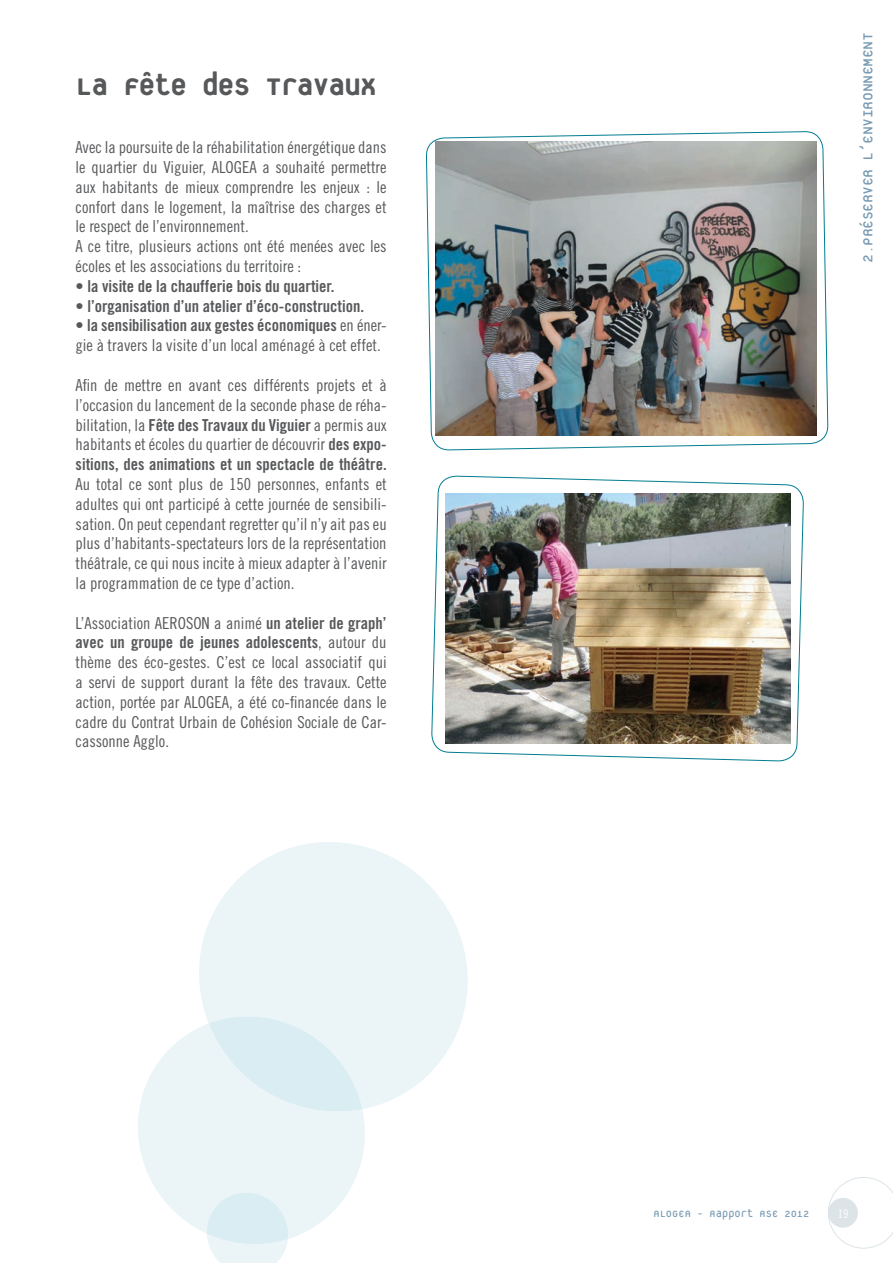
<style>
.page{position:relative;width:893px;height:1263px;background:#fff}
.page>*{position:absolute;margin:0;border:0;box-sizing:border-box;transform-origin:0 0}
.t1{font:800 35.7px "Platelet";letter-spacing:-.02em;color:#57585a}
.t2{font:19.5px "Platelet";letter-spacing:-.025em;color:#799bb3}
.t3{font:16.5px/19.8px "Trade Gothic Cond Eighteen";color:#57585a;text-align:justify}
.t4{font:16.5px "Trade Gothic Bold Cond Twenty";color:#57585a}
.t5{font:13.5px "Platelet";color:#799bb3}
.t6{font:12px "Trade Gothic Cond Eighteen";color:#fff}
.s1{font-family:"Trade Gothic Cond Eighteen"}
.s2{font-family:"Trade Gothic Bold Cond Twenty"}
</style>
<div class="page">
<svg style="left:828px;top:1177px;width:65px;height:71px"></svg>
<div style="left:828px;top:1198px;width:30px;height:30px;background:#dde4e8;border-radius:50%"></div>
<svg style="left:138px;top:1034px;width:227px;height:205px;fill:#ebf5f8"></svg>
<svg style="left:206px;top:1192px;width:83px;height:71px;background:#e2f1f5"></svg>
<svg style="left:189px;top:842px;width:279px;height:267px;fill:#ebf5f8"></svg>
<svg style="left:209px;top:1016px;width:153px;height:95px;background:#e0f0f4"></svg>
<img style="left:426px;top:131px;width:402px;height:315px">
<img style="left:431px;top:446px;width:373px;height:316px">
<h1 class="t1" style="left:76px;top:70px;width:303px">La Fête des Travaux</h1>
<p class="t3" style="left:76px;top:137px;width:313px;text-align:left">Avec la poursuite de la réhabilitation énergétique dans le quartier du Viguier, ALOGEA a souhaité permettre aux habitants de mieux comprendre les enjeux : le confort dans le logement, la maîtrise des charges et le respect de l’environnement.<br>A ce titre, plusieurs actions ont été menées avec les écoles et les associations du territoire :</p>
<p class="t4" style="left:76px;top:276px;width:260px">• la visite de la chaufferie bois du quartier.</p>
<p class="t4" style="left:76px;top:296px;width:290px">• l’organisation d’un atelier d’éco-construction.</p>
<p class="t4" style="left:76px;top:316px;width:313px">• la sensibilisation aux gestes économiques <span class="s1">en éner-</span></p>
<p class="t3" style="left:76px;top:335px;width:307px">gie à travers la visite d’un local aménagé à cet effet.</p>
<p class="t3" style="left:76px;top:375px;width:313px">Afin de mettre en avant ces différents projets et à l’occasion du lancement de la seconde phase de réha&shy;bilitation, la <span class="s2">Fête des Travaux du Viguier</span> a permis aux habitants et écoles du quartier de découvrir <span class="s2">des expo-</span></p>
<p class="t4" style="left:76px;top:454px;width:313px">sitions, des animations et un spectacle de théâtre.</p>
<p class="t3" style="left:76px;top:474px;width:313px">Au total ce sont plus de 150 personnes, enfants et adultes qui ont participé à cette journée de sensibili&shy;sation. On peut cependant regretter qu’il n’y ait pas eu plus d’habitants-spectateurs lors de la représentation théâtrale, ce qui nous incite à mieux adapter à l’avenir la programmation de ce type d’action.</p>
<p class="t3" style="left:76px;top:612px;width:312px">L’Association AEROSON a animé <span class="s2">un atelier de graph’</span></p>
<p class="t4" style="left:76px;top:632px;width:313px">avec un groupe de jeunes adolescents<span class="s1">, autour du</span></p>
<p class="t3" style="left:76px;top:652px;width:313px">thème des éco-gestes. C’est ce local associatif qui a servi de support durant la fête des travaux. Cette action, portée par ALOGEA, a été co-financée dans le cadre du Contrat Urbain de Cohésion Sociale de Car&shy;cassonne Agglo.</p>
<p class="t2" style="left:859px;top:263px;width:232px;rotate:-90deg">2.PRÉSERVER L’ENVIRONNEMENT</p>
<p class="t5" style="left:653px;top:1208px;width:157px">ALOGEA - Rapport RSE 2012</p>
<p class="t6" style="left:838px;top:1206px;width:12px">19</p>
</div>
